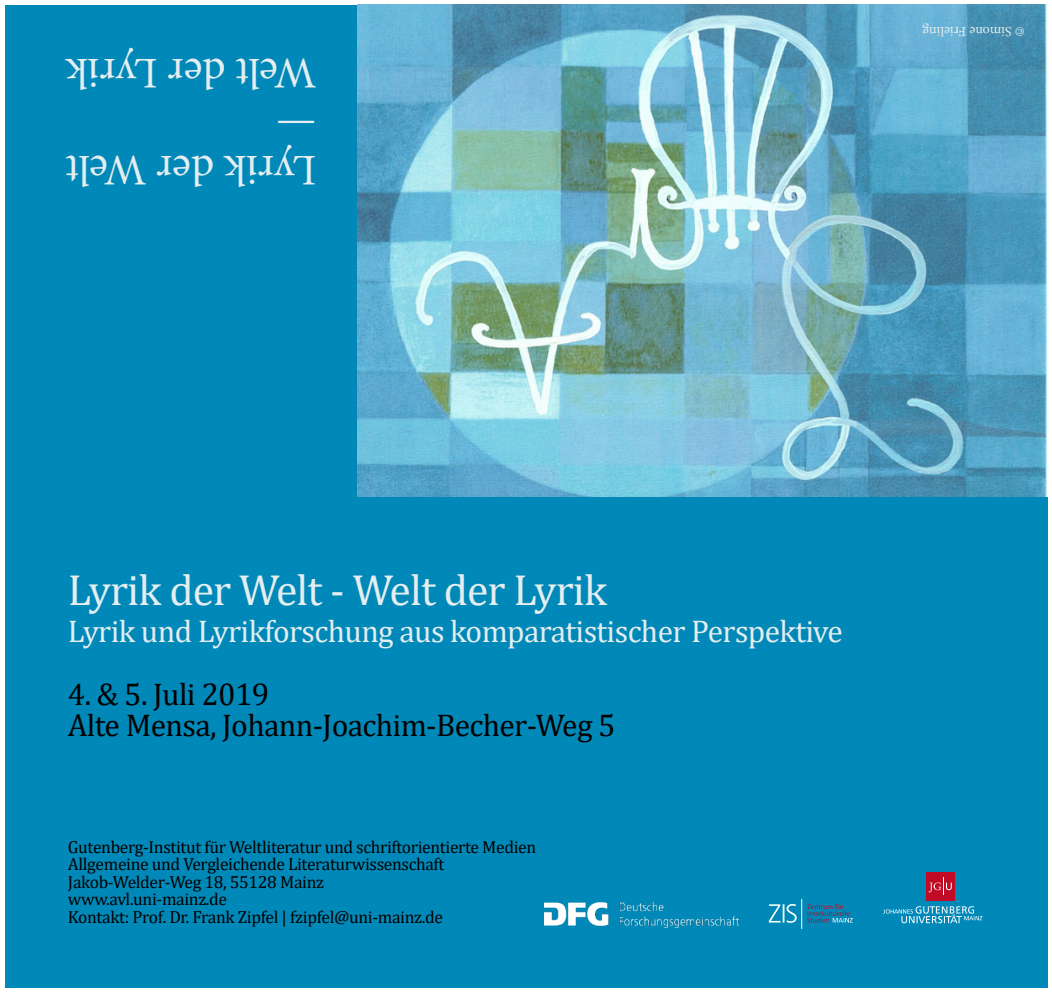
<style>
.page{position:relative;width:1052px;height:993px;background:#fff}
.page>*{position:absolute;margin:0;border:0;box-sizing:border-box;transform-origin:0 0}
.t1{font:43.75px/43.8px "Minion Pro";color:#e4edef}
.t2{font:43.75px "Cambria";letter-spacing:-.02em;color:#e4edef}
.t3{font:31.5px "Cambria";letter-spacing:-.02em;color:#e4edef}
.t4{font:31.5px/31.5px "Cambria";letter-spacing:-.02em;color:#000}
.t5{font:17.5px/17.5px "Cambria";letter-spacing:-.02em;color:#000}
.t6{font:14px "Minion Pro";letter-spacing:-.005em;color:#e4edef}
</style>
<div class="page">
<div style="left:5px;top:5px;width:1042px;height:491px;background:#0089b8"></div>
<div style="left:5px;top:496px;width:1042px;height:491px;background:#0089b8"></div>
<svg style="left:883px;top:906px;width:99px;height:17px"></svg>
<div style="left:926px;top:871px;width:28px;height:29px;background:#c10a25"></div>
<svg style="left:928px;top:877px;width:23px;height:17px"></svg>
<img style="left:544px;top:902px;width:194px;height:24px">
<hr style="left:801px;top:898px;width:1px;height:30px;background:#fff">
<svg style="left:769px;top:904px;width:27px;height:18px"></svg>
<svg style="left:807px;top:904px;width:46px;height:18px"></svg>
<img style="left:358px;top:5px;width:689px;height:491px">
<h1 class="t1" style="left:316px;top:95px;width:252px;rotate:-180deg">Welt der Lyrik</h1>
<h1 class="t1" style="left:316px;top:191px;width:252px;rotate:-180deg">Lyrik der Welt —</h1>
<p class="t6" style="left:1024px;top:41px;width:103px;rotate:-180deg">© Simone Frieling</p>
<h1 class="t2" style="left:68px;top:564px;width:541px">Lyrik der Welt - Welt der Lyrik</h1>
<h2 class="t3" style="left:68px;top:612px;width:776px">Lyrik und Lyrikforschung aus komparatistischer Perspektive</h2>
<h2 class="t4" style="left:68px;top:678px;width:549px">4. &amp; 5. Juli 2019<br>Alte Mensa, Johann-Joachim-Becher-Weg 5</h2>
<p class="t5" style="left:68px;top:837px;width:470px">Gutenberg-Institut für Weltliteratur und schriftorientierte Medien Allgemeine und Vergleichende Literaturwissenschaft Jakob-Welder-Weg 18, 55128 Mainz<br>www.avl.uni-mainz.de<br>Kontakt: Prof. Dr. Frank Zipfel | fzipfel@uni-mainz.de</p>
</div>
